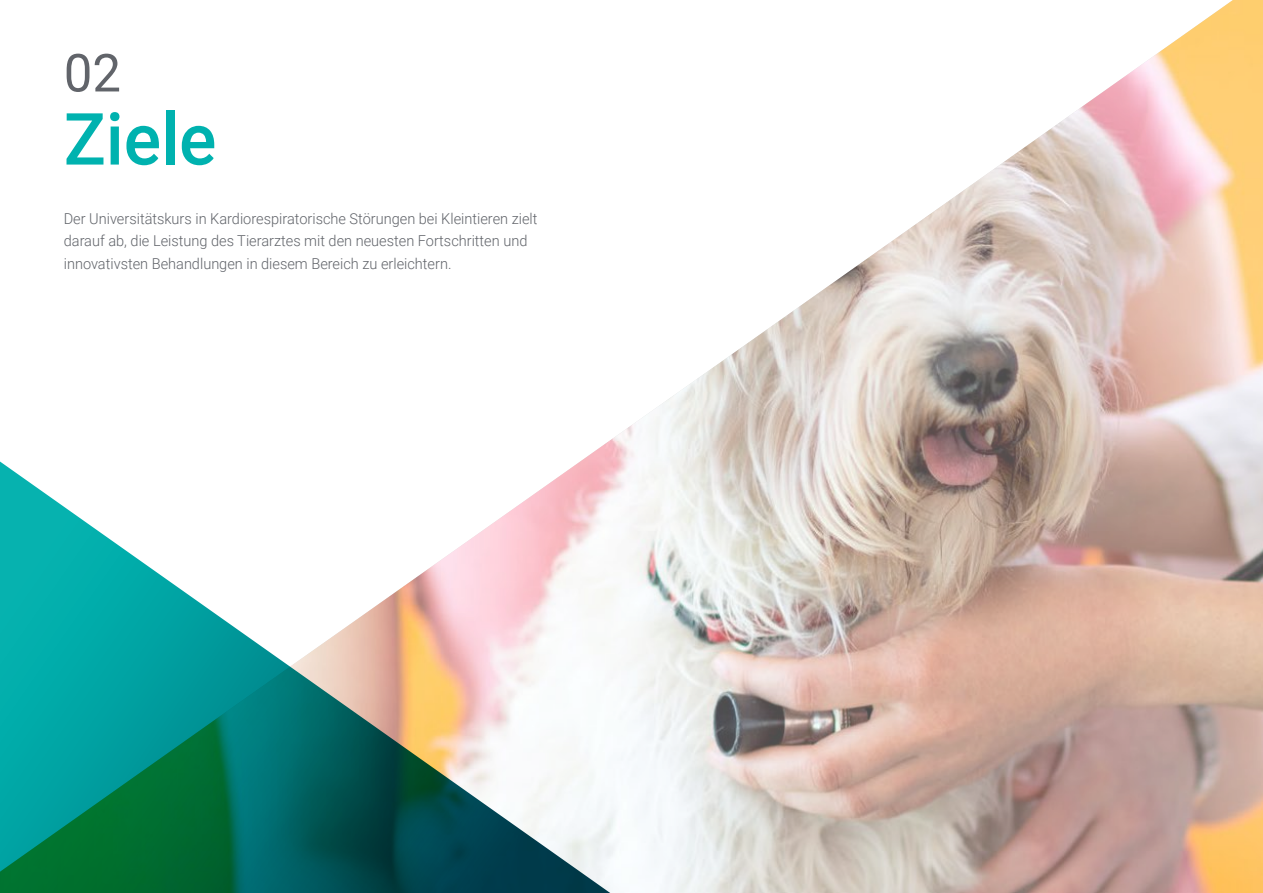
<style>
.page{position:relative;width:1263px;height:893px;background:#fff}
.page>*{position:absolute;margin:0;border:0;box-sizing:border-box;transform-origin:0 0}
.t1{font:500 72px "Roboto";color:#00b2af}
.t2{font:52.5px "Roboto";color:#61646a}
.t3{font:300 15px/22.5px "Roboto";color:#61646a}
</style>
<div class="page">
<img style="left:602px;top:0;width:661px;height:893px">
<svg style="left:0;top:446px;width:640px;height:447px"></svg>
<h2 class="t2" style="left:64px;top:36px;width:59px">02</h2>
<h1 class="t1" style="left:64px;top:89px;width:154px">Ziele</h1>
<p class="t3" style="left:64px;top:207px;width:475px">Der Universitätskurs in Kardiorespiratorische Störungen bei Kleintieren zielt darauf ab, die Leistung des Tierarztes mit den neuesten Fortschritten und innovativsten Behandlungen in diesem Bereich zu erleichtern.</p>
</div>
